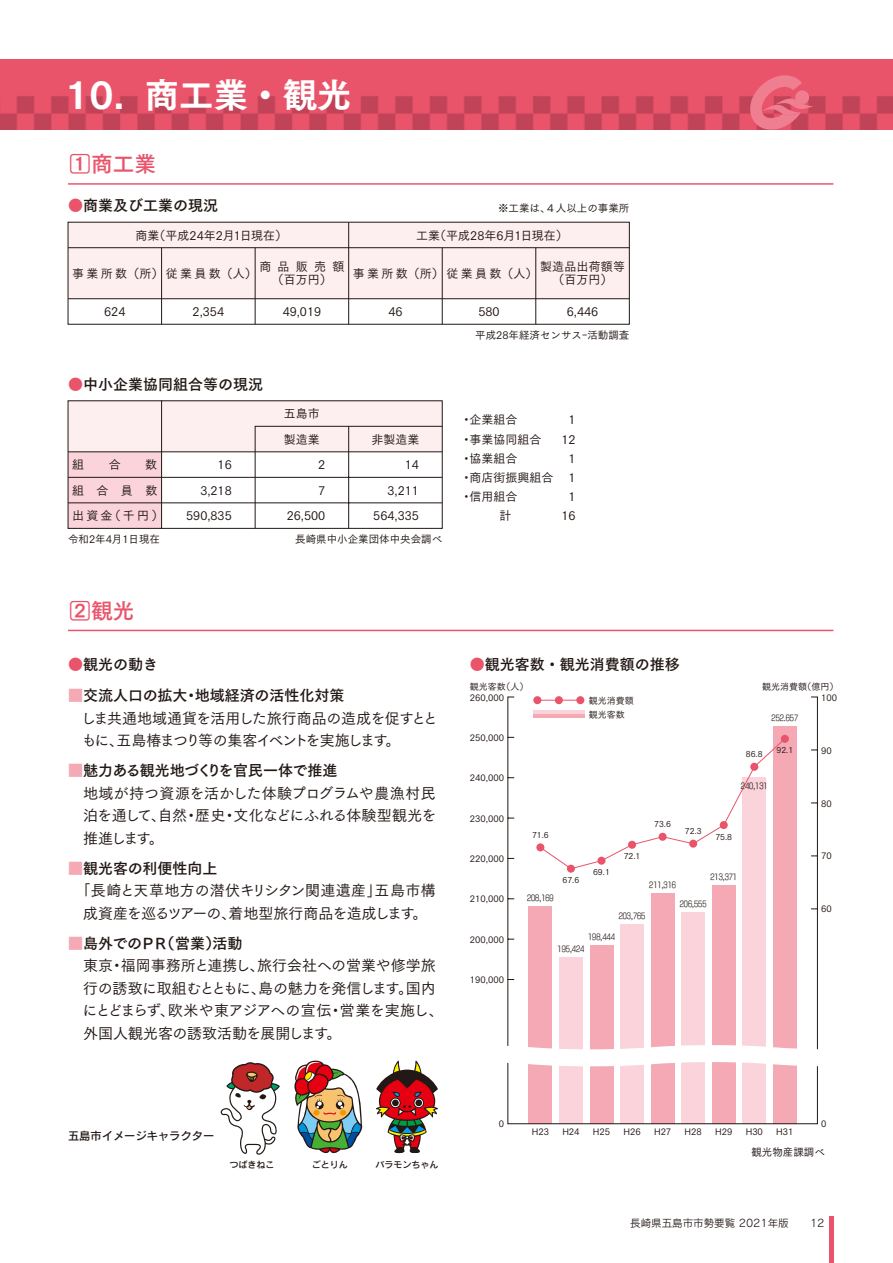
<style>
.page{position:relative;width:893px;height:1263px;background:#fff}
.page>*{position:absolute;margin:0;border:0;box-sizing:border-box;transform-origin:0 0}
.t1{font:34.5px "Tsuku Go Pro E 90 pv RKSJ H";color:#fff}
.t2{font:21.75px "Tsuku Go Pro B 90 pv RKSJ H";color:#e9546b}
.t3{font:15px/22.5px "Tsuku Go Pro M 90 pv RKSJ H";letter-spacing:-.03em;color:#221815;text-align:justify}
.t4{font:15px "Tsuku Go Pro B 90 pv RKSJ H";color:#221815}
.t5{font:15px/22.5px "Tsuku Go Pro M 90 pv RKSJ H";color:#221815;text-align:center}
.t6{font:15px/22.5px "Tsuku Go Pro M 90 pv RKSJ H";letter-spacing:-.05em;color:#221815}
.t7{font:15px "Tsuku Go Pro B 90 pv RKSJ H";letter-spacing:-.03em;color:#221815}
.t8{font:15px "Tsuku Go Pro B 90 pv RKSJ H";letter-spacing:-.02em;color:#221815}
.t9{font:12px/25.5px "Tsuku Go Pro M 90 pv RKSJ H";color:#221815;text-align:right}
.t10{font:12px "Tsuku Go Pro M 90 pv RKSJ H";letter-spacing:.195em;color:#221815}
.t11{font:12px/25.5px "Tsuku Go Pro M 90 pv RKSJ H";letter-spacing:.605em;color:#221815}
.t12{font:12px/12.8px "Tsuku Go Pro M 90 pv RKSJ H";letter-spacing:.52em;color:#221815;text-align:center}
.t13{font:11.25px "Rodin Pro N DB 90 pv RKSJ H";color:#221815}
.t14{font:10.5px "Tsuku Go Pro M 90 pv RKSJ H";color:#221815}
.t15{font:10.5px "Rodin Pro N M 90 pv RKSJ H";color:#221815}
.t16{font:9px "Tsuku Go Pro M 90 pv RKSJ H";color:#221815}
.t17{font:9px "Rodin Pro N DB 90 pv RKSJ H";color:#221815}
.t18{font:500 8.25px "FOT New Rodin Half";color:#221815}
.t19{font:8.25px "Tsuku Go Pro M 90 pv RKSJ H";color:#221815}
.s1{color:#e9546b}
.s2{color:#f4a9b5}
.s3{font-family:"New Rodin Pro N M 90 pv RKSJ H";font-weight:400}
</style>
<div class="page">
<hr style="left:68px;top:183px;width:765px;height:2px;background:#e9546b">
<hr style="left:68px;top:630px;width:765px;height:1px;background:#e9546b">
<div style="left:68px;top:222px;width:561px;height:77px;background:#fdeef0"></div>
<div style="left:68px;top:222px;width:562px;height:103px;border:1px solid #221815"></div>
<hr style="left:68px;top:298px;width:561px;height:1px;background:#221815">
<hr style="left:68px;top:247px;width:561px;height:1px;background:#221815">
<hr style="left:255px;top:248px;width:1px;height:76px;background:#221815">
<hr style="left:348px;top:222px;width:1px;height:102px;background:#221815">
<hr style="left:161px;top:248px;width:1px;height:76px;background:#221815">
<hr style="left:535px;top:248px;width:1px;height:76px;background:#221815">
<hr style="left:442px;top:248px;width:1px;height:76px;background:#221815">
<svg style="left:507px;top:696px;width:311px;height:428px"></svg>
<div style="left:781px;top:735px;width:8px;height:8px;background:#e9546b;border-radius:50%"></div>
<div style="left:536px;top:843px;width:8px;height:8px;background:#e9546b;border-radius:50%"></div>
<div style="left:567px;top:865px;width:8px;height:8px;background:#e9546b;border-radius:50%"></div>
<svg style="left:540px;top:738px;width:245px;height:131px"></svg>
<svg style="left:507px;top:1036px;width:311px;height:39px"></svg>
<svg style="left:67px;top:400px;width:376px;height:129px"></svg>
<hr style="left:68px;top:503px;width:374px;height:1px;background:#221815">
<hr style="left:68px;top:477px;width:374px;height:1px;background:#221815">
<hr style="left:68px;top:451px;width:374px;height:1px;background:#221815">
<svg style="left:255px;top:426px;width:188px;height:103px"></svg>
<img style="left:0;top:60px;width:893px;height:70px">
<hr style="left:829px;top:1216px;width:4px;height:47px;background:#e9546b">
<svg style="left:749px;top:74px;width:64px;height:56px;background:#e56578"></svg>
<svg style="left:376px;top:1060px;width:62px;height:93px"></svg>
<svg style="left:294px;top:1060px;width:69px;height:94px"></svg>
<svg style="left:221px;top:1062px;width:59px;height:93px"></svg>
<hr style="left:533px;top:711px;width:51px;height:3px;background:#fad4da">
<hr style="left:533px;top:714px;width:51px;height:3px;background:#f4a9b5">
<div style="left:533px;top:696px;width:8px;height:8px;background:#e9546b;border-radius:50%"></div>
<div style="left:555px;top:696px;width:8px;height:8px;background:#e9546b;border-radius:50%"></div>
<div style="left:576px;top:696px;width:8px;height:8px;background:#e9546b;border-radius:50%"></div>
<hr style="left:537px;top:700px;width:44px;height:1px;background:#e9546b">
<h1 class="t1" style="left:65px;top:64px;width:288px">10. 商工業・観光</h1>
<h2 class="t2" style="left:69px;top:145px;width:88px">1商工業</h2>
<p class="t4" style="left:68px;top:192px;width:151px"><span class="s1">●</span>商業及び工業の現況</p>
<p class="t14" style="left:498px;top:199px;width:133px">※工業は、４人以上の事業所</p>
<p class="t9" style="left:136px;top:221px;width:153px">商業（平成24年2月1日現在）</p>
<p class="t9" style="left:416px;top:221px;width:153px">工業（平成28年6月1日現在）</p>
<p class="t10" style="left:72px;top:263px;width:186px">事業所数（所）従業員数（人）</p>
<p class="t9" style="left:104px;top:297px;width:23px">624</p>
<p class="t9" style="left:193px;top:297px;width:33px">2,354</p>
<p class="t12" style="left:259px;top:259px;width:87px">商品販売額（百万円）</p>
<p class="t10" style="left:353px;top:263px;width:186px">事業所数（所）従業員数（人）</p>
<p class="t9" style="left:540px;top:259px;width:87px;line-height:12.8px;text-align:center">製造品出荷額等（百万円）</p>
<p class="t9" style="left:283px;top:297px;width:40px">49,019</p>
<p class="t9" style="left:388px;top:297px;width:16px">46</p>
<p class="t9" style="left:478px;top:297px;width:23px">580</p>
<p class="t9" style="left:567px;top:297px;width:33px">6,446</p>
<p class="t14" style="left:475px;top:326px;width:156px">平成28年経済センサスｰ活動調査</p>
<p class="t4" style="left:68px;top:371px;width:196px"><span class="s1">●</span>中小企業協同組合等の現況</p>
<p class="t9" style="left:284px;top:399px;width:37px">五島市</p>
<p class="t9" style="left:284px;top:425px;width:37px">製造業</p>
<p class="t9" style="left:371px;top:425px;width:49px">非製造業</p>
<p class="t9" style="left:72px;top:451px;width:13px">組</p>
<p class="t9" style="left:109px;top:451px;width:13px">合</p>
<p class="t11" style="left:72px;top:451px;width:93px;text-indent:73px">数組合員数出資金（千円）</p>
<p class="t9" style="left:186px;top:451px;width:47px">16<br>3,218<br>590,835</p>
<p class="t9" style="left:287px;top:451px;width:40px">2<br>7<br>26,500</p>
<p class="t9" style="left:373px;top:451px;width:47px">14<br>3,211<br>564,335</p>
<p class="t14" style="left:68px;top:531px;width:94px">令和2年4月1日現在</p>
<p class="t14" style="left:295px;top:531px;width:149px">長崎県中小企業団体中央会調べ</p>
<h2 class="t2" style="left:69px;top:592px;width:67px">2観光</h2>
<p class="t9" style="left:460px;top:406px;width:58px">・企業組合</p>
<p class="t9" style="left:568px;top:406px;width:9px">1</p>
<p class="t9" style="left:460px;top:425px;width:82px">・事業協同組合</p>
<p class="t9" style="left:561px;top:425px;width:16px">12</p>
<p class="t9" style="left:460px;top:444px;width:58px">・協業組合</p>
<p class="t9" style="left:460px;top:447px;width:116px;line-height:19.2px;text-align:justify;text-indent:108px">1・商店街振興組合 1・信用組合</p>
<p class="t9" style="left:561px;top:486px;width:16px;line-height:19.2px;text-align:center">1<br>16</p>
<p class="t4" style="left:68px;top:652px;width:91px"><span class="s1">●</span>観光の動き</p>
<p class="t4" style="left:470px;top:652px;width:211px"><span class="s1">●</span>観光客数・観光消費額の推移</p>
<p class="t4" style="left:68px;top:682px;width:278px"><span class="s2">■</span>交流人口の拡大・地域経済の活性化対策</p>
<p class="t6" style="left:81px;top:705px;width:358px">しま共通地域通貨を活用した旅行商品の造成を促すとともに、五島椿まつり等の集客イベントを実施します。</p>
<p class="t7" style="left:68px;top:757px;width:271px"><span class="s2">■</span>魅力ある観光地づくりを官民一体で推進</p>
<p class="t3" style="left:83px;top:780px;width:355px">地域が持つ資源を活かした体験プログラムや農漁村民泊を通して、自然・歴史・文化などにふれる体験型観光を推進します。</p>
<p class="t4" style="left:68px;top:855px;width:151px"><span class="s2">■</span>観光客の利便性向上</p>
<p class="t5" style="left:76px;top:877px;width:362px">「長崎と天草地方の潜伏キリシタン関連遺産」五島市構成資産を巡るツアーの、着地型旅行商品を造成します。</p>
<p class="t8" style="left:68px;top:930px;width:176px"><span class="s2">■</span>島外でのＰＲ（営業）活動</p>
<p class="t3" style="left:82px;top:952px;width:362px;text-align:left">東京・福岡事務所と連携し、旅行会社への営業や修学旅行の誘致に取組むとともに、島の魅力を発信します。国内にとどまらず、欧米や東アジアへの宣伝・営業を実施し、外国人観光客の誘致活動を展開します。</p>
<p class="t16" style="left:470px;top:679px;width:60px">観光客数（人）</p>
<p class="t16" style="left:762px;top:679px;width:78px">観光消費額（億円）</p>
<p class="t16" style="left:589px;top:707px;width:37px">観光客数</p>
<p class="t16" style="left:821px;top:690px;width:17px">100</p>
<p class="t16" style="left:470px;top:690px;width:36px">260,000</p>
<p class="t16" style="left:470px;top:730px;width:36px">250,000</p>
<p class="t16" style="left:470px;top:770px;width:36px">240,000</p>
<p class="t16" style="left:470px;top:811px;width:36px">230,000</p>
<p class="t16" style="left:470px;top:851px;width:36px">220,000</p>
<p class="t16" style="left:470px;top:891px;width:36px">210,000</p>
<p class="t16" style="left:470px;top:932px;width:36px">200,000</p>
<p class="t16" style="left:470px;top:972px;width:36px">190,000</p>
<p class="t16" style="left:589px;top:693px;width:46px">観光消費額</p>
<p class="t18" style="left:771px;top:714px;width:28px">252<span class="s3">.</span>657</p>
<p class="t16" style="left:821px;top:743px;width:12px">90</p>
<p class="t19" style="left:776px;top:743px;width:18px">92.1</p>
<p class="t19" style="left:746px;top:747px;width:18px">86.8</p>
<p class="t18" style="left:741px;top:781px;width:28px">240<span class="s3">,</span>131</p>
<p class="t16" style="left:821px;top:796px;width:12px">80</p>
<p class="t19" style="left:654px;top:817px;width:18px">73.6</p>
<p class="t19" style="left:685px;top:824px;width:18px">72.3</p>
<p class="t19" style="left:532px;top:828px;width:18px">71.6</p>
<p class="t19" style="left:715px;top:830px;width:18px">75.8</p>
<p class="t16" style="left:821px;top:849px;width:12px">70</p>
<p class="t19" style="left:624px;top:849px;width:18px">72.1</p>
<p class="t19" style="left:593px;top:865px;width:18px">69.1</p>
<p class="t18" style="left:710px;top:872px;width:28px">213<span class="s3">,</span>371</p>
<p class="t19" style="left:563px;top:873px;width:18px">67.6</p>
<p class="t18" style="left:649px;top:881px;width:28px">211<span class="s3">,</span>316</p>
<p class="t18" style="left:527px;top:893px;width:28px">208<span class="s3">,</span>169</p>
<p class="t18" style="left:680px;top:900px;width:28px">206<span class="s3">,</span>555</p>
<p class="t16" style="left:821px;top:901px;width:12px">60</p>
<p class="t18" style="left:619px;top:911px;width:28px">203<span class="s3">,</span>765</p>
<p class="t18" style="left:588px;top:933px;width:28px">198<span class="s3">,</span>444</p>
<p class="t18" style="left:558px;top:945px;width:28px">195<span class="s3">,</span>424</p>
<p class="t13" style="left:68px;top:1129px;width:148px">五島市イメージキャラクター</p>
<p class="t17" style="left:230px;top:1159px;width:46px">つばきねこ</p>
<p class="t17" style="left:312px;top:1159px;width:37px">ごとりん</p>
<p class="t17" style="left:375px;top:1159px;width:64px">バラモンちゃん</p>
<p class="t16" style="left:499px;top:1116px;width:7px">0</p>
<p class="t16" style="left:821px;top:1116px;width:7px">0</p>
<p class="t16" style="left:532px;top:1124px;width:19px">H23</p>
<p class="t16" style="left:562px;top:1124px;width:19px">H24</p>
<p class="t16" style="left:593px;top:1124px;width:19px">H25</p>
<p class="t16" style="left:654px;top:1124px;width:19px">H27</p>
<p class="t16" style="left:685px;top:1124px;width:19px">H28</p>
<p class="t16" style="left:715px;top:1124px;width:19px">H29</p>
<p class="t16" style="left:746px;top:1124px;width:19px">H30</p>
<p class="t16" style="left:776px;top:1124px;width:19px">H31</p>
<p class="t16" style="left:623px;top:1124px;width:19px">H26</p>
<p class="t14" style="left:751px;top:1143px;width:75px">観光物産課調べ</p>
<p class="t15" style="left:630px;top:1216px;width:160px">長崎県五島市市勢要覧 2021年版</p>
<p class="t15" style="left:810px;top:1216px;width:16px">12</p>
</div>
